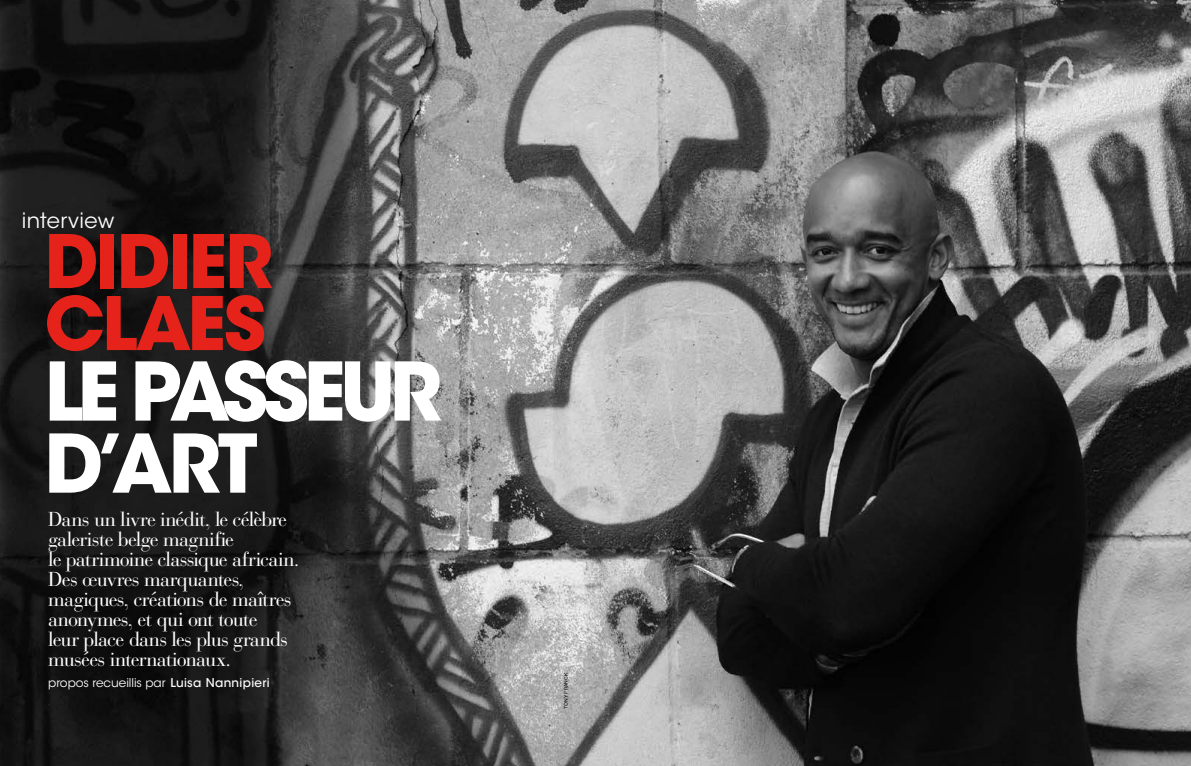
<style>
.page{position:relative;width:1191px;height:766px;background:#fff}
.page>*{position:absolute;margin:0;border:0;box-sizing:border-box;transform-origin:0 0}
.t1{font:700 80px/72px "ITC Avant Garde Std";letter-spacing:-.07em;color:#fff}
.t2{font:700 73px/62px "ITC Avant Garde Std";letter-spacing:-.04em;color:#e5231b}
.t3{font:21px "ITC Avant Garde Std";letter-spacing:.02em;color:#fff}
.t4{font:20px/20px "Bauer Bodoni Std";letter-spacing:-.035em;color:#fff}
.t5{font:12px "ITC Avant Garde Std";letter-spacing:-.005em;color:#fff}
.t6{font:5px "Arial";color:#000}
.s1{font-weight:500}
</style>
<div class="page">
<img style="left:0;top:0;width:1191px;height:765px">
<p class="t3" style="left:22px;top:207px;width:94px">interview</p>
<h2 class="t2" style="left:44px;top:230px;width:230px">DIDIER<br>CLAES</h2>
<h1 class="t1" style="left:44px;top:354px;width:399px">LE PASSEUR<br>D’ART</h1>
<p class="t4" style="left:48px;top:509px;width:252px">Dans un livre inédit, le célèbre galeriste belge magnifie<br>le patrimoine classique africain.<br>Des œuvres marquantes, magiques, créations de maîtres anonymes, et qui ont toute<br>leur place dans les plus grands musées internationaux.</p>
<p class="t5" style="left:48px;top:675px;width:223px">propos recueillis par <span class="s1">Luisa Nannipieri</span></p>
<p class="t6" style="left:563px;top:708px;width:37px;rotate:-90deg">TONY FRANCK</p>
</div>
